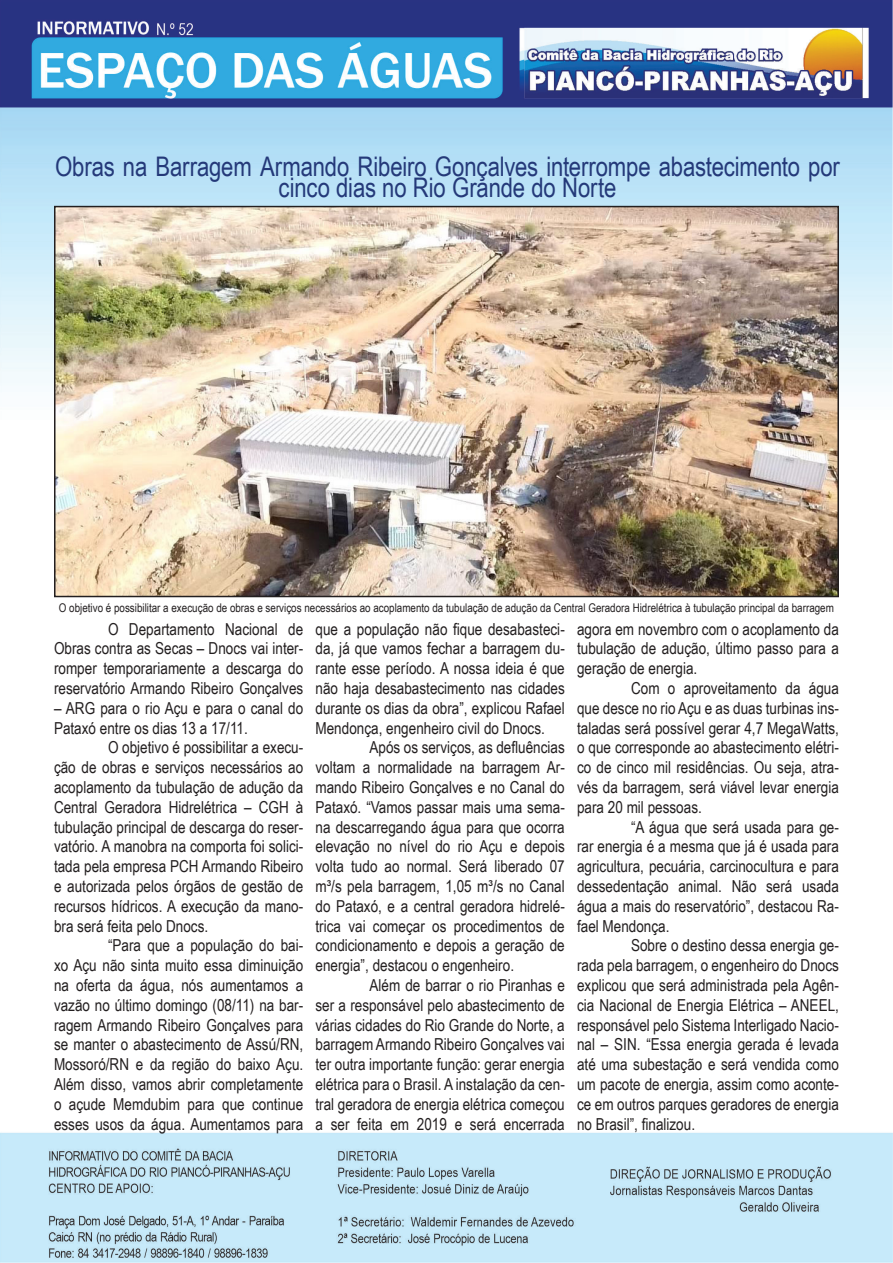
<style>
.page{position:relative;width:893px;height:1263px;background:#fff}
.page>*{position:absolute;margin:0;border:0;box-sizing:border-box;transform-origin:0 0}
.t1{font:27px/21px "Arial Narrow";letter-spacing:-.005em;color:#243979;text-align:center}
.t2{font:16.5px/19.8px "Arial Narrow";color:#231f20;text-align:justify}
.t3{font:12px "Arial Narrow";color:#231f20}
</style>
<div class="page">
<img style="left:0;top:0;width:893px;height:1263px">
<img style="left:57px;top:209px;width:779px;height:385px">
<div style="left:54px;top:206px;width:785px;height:391px;border:2px solid #231f20"></div>
<p class="t1" style="left:55px;top:155px;width:786px">Obras na Barragem Armando Ribeiro Gonçalves interrompe abastecimento por cinco dias no Rio Grande do Norte</p>
<p class="t3" style="left:59px;top:598px;width:777px">O objetivo é possibilitar a execução de obras e serviços necessários ao acoplamento da tubulação de adução da Central Geradora Hidrelétrica à tubulação principal da barragem</p>
<p class="t2" style="left:54px;top:618px;width:251px;text-indent:54px">O Departamento Nacional de Obras contra as Secas – Dnocs vai inter&shy;romper temporariamente a descarga do reservatório Armando Ribeiro Gonçalves</p>
<p class="t2" style="left:54px;top:697px;width:251px">– ARG para o rio Açu e para o canal do<br>Pataxó entre os dias 13 a 17/11.</p>
<p class="t2" style="left:54px;top:737px;width:251px;text-indent:54px">O objetivo é possibilitar a execu&shy;ção de obras e serviços necessários ao acoplamento da tubulação de adução da Central Geradora Hidrelétrica – CGH à tubulação principal de descarga do reser&shy;vatório. A manobra na comporta foi solici&shy;tada pela empresa PCH Armando Ribeiro e autorizada pelos órgãos de gestão de recursos hídricos. A execução da mano&shy;bra será feita pelo Dnocs.</p>
<p class="t2" style="left:54px;top:935px;width:251px;text-indent:54px">“Para que a população do bai&shy;xo Açu não sinta muito essa diminuição na oferta da água, nós aumentamos a vazão no último domingo (08/11) na bar&shy;ragem Armando Ribeiro Gonçalves para se manter o abastecimento de Assú/RN, Mossoró/RN e da região do baixo Açu.<br>Além disso, vamos abrir completamente o açude Memdubim para que continue esses usos da água. Aumentamos para</p>
<p class="t2" style="left:315px;top:618px;width:251px">que a população não fique desabasteci&shy;da, já que vamos fechar a barragem du&shy;rante esse período. A nossa ideia é que não haja desabastecimento nas cidades durante os dias da obra”, explicou Rafael Mendonça, engenheiro civil do Dnocs.</p>
<p class="t2" style="left:315px;top:737px;width:251px;text-indent:54px">Após os serviços, as defluências voltam a normalidade na barragem Ar&shy;mando Ribeiro Gonçalves e no Canal do Pataxó. “Vamos passar mais uma sema&shy;na descarregando água para que ocorra elevação no nível do rio Açu e depois volta tudo ao normal. Será liberado 07 m³/s pela barragem, 1,05 m³/s no Canal do Pataxó, e a central geradora hidrelé&shy;trica vai começar os procedimentos de condicionamento e depois a geração de energia”, destacou o engenheiro.</p>
<p class="t2" style="left:315px;top:975px;width:251px;text-indent:54px">Além de barrar o rio Piranhas e ser a responsável pelo abastecimento de várias cidades do Rio Grande do Norte, a barragem Armando Ribeiro Gonçalves vai ter outra importante função: gerar energia elétrica para o Brasil. A instalação da cen&shy;tral geradora de energia elétrica começou a ser feita em 2019 e será encerrada</p>
<p class="t2" style="left:577px;top:618px;width:263px">agora em novembro com o acoplamento da tubulação de adução, último passo para a geração de energia.</p>
<p class="t2" style="left:577px;top:678px;width:263px;text-indent:54px">Com o aproveitamento da água que desce no rio Açu e as duas turbinas ins&shy;taladas será possível gerar 4,7 MegaWatts, o que corresponde ao abastecimento elétri&shy;co de cinco mil residências. Ou seja, atra&shy;vés da barragem, será viável levar energia para 20 mil pessoas.</p>
<p class="t2" style="left:577px;top:816px;width:263px;text-indent:54px">“A água que será usada para ge&shy;rar energia é a mesma que já é usada para agricultura, pecuária, carcinocultura e para dessedentação animal. Não será usada água a mais do reservatório”, destacou Ra&shy;fael Mendonça.</p>
<p class="t2" style="left:577px;top:935px;width:263px;text-indent:54px">Sobre o destino dessa energia ge&shy;rada pela barragem, o engenheiro do Dnocs explicou que será administrada pela Agên&shy;cia Nacional de Energia Elétrica – ANEEL, responsável pelo Sistema Interligado Nacio&shy;nal – SIN. “Essa energia gerada é levada até uma subestação e será vendida como um pacote de energia, assim como aconte&shy;ce em outros parques geradores de energia no Brasil”, finalizou.</p>
</div>
